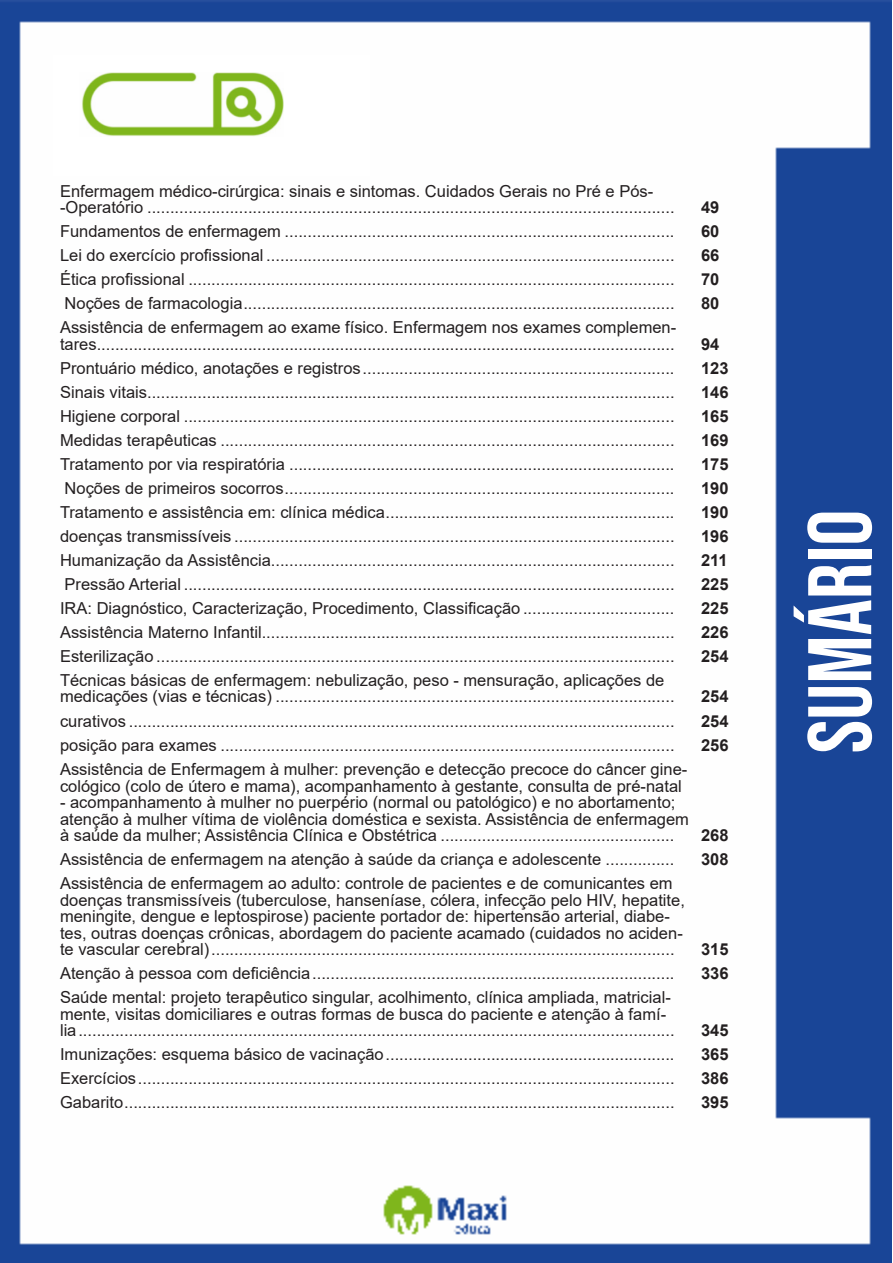
<style>
.page{position:relative;width:893px;height:1263px;background:#fff}
.page>*{position:absolute;margin:0;border:0;box-sizing:border-box;transform-origin:0 0}
.t1{font:90px "Bebas Neue";color:#fff}
.ALTERNATIVAS{font:16.5px/16.5px "Arial";color:#231f20}
.INDICE{font:700 16.5px "Arial";color:#231f20}
</style>
<div class="page">
<img style="left:0;top:0;width:892px;height:1263px">
<div style="left:53px;top:55px;width:317px;height:121px;background:#fff"></div>
<img style="left:82px;top:72px;width:201px;height:64px">
<p class="ALTERNATIVAS" style="left:60px;top:182px;width:616px">Enfermagem médico-cirúrgica: sinais e sintomas. Cuidados Gerais no Pré e Pós--Operatório ...................................................................................................................</p>
<p class="INDICE" style="left:701px;top:196px;width:20px">49</p>
<p class="ALTERNATIVAS" style="left:60px;top:223px;width:616px">Fundamentos de enfermagem .....................................................................................</p>
<p class="INDICE" style="left:701px;top:220px;width:20px">60</p>
<p class="ALTERNATIVAS" style="left:60px;top:247px;width:616px">Lei do exercício profissional .........................................................................................</p>
<p class="INDICE" style="left:701px;top:244px;width:20px">66</p>
<p class="ALTERNATIVAS" style="left:60px;top:271px;width:616px">Ética profissional ..........................................................................................................</p>
<p class="INDICE" style="left:701px;top:268px;width:20px">70</p>
<p class="ALTERNATIVAS" style="left:65px;top:295px;width:611px">Noções de farmacologia..............................................................................................</p>
<p class="INDICE" style="left:701px;top:292px;width:20px">80</p>
<p class="ALTERNATIVAS" style="left:60px;top:319px;width:618px">Assistência de enfermagem ao exame físico. Enfermagem nos exames complemen&shy;tares..............................................................................................................................</p>
<p class="INDICE" style="left:701px;top:332px;width:20px">94</p>
<p class="ALTERNATIVAS" style="left:60px;top:360px;width:616px">Prontuário médico, anotações e registros....................................................................</p>
<p class="INDICE" style="left:701px;top:356px;width:29px">123</p>
<p class="ALTERNATIVAS" style="left:60px;top:384px;width:616px">Sinais vitais...................................................................................................................</p>
<p class="INDICE" style="left:701px;top:380px;width:29px">146</p>
<p class="ALTERNATIVAS" style="left:60px;top:408px;width:616px">Higiene corporal ...........................................................................................................</p>
<p class="INDICE" style="left:701px;top:404px;width:29px">165</p>
<p class="ALTERNATIVAS" style="left:60px;top:432px;width:616px">Medidas terapêuticas ...................................................................................................</p>
<p class="INDICE" style="left:701px;top:428px;width:29px">169</p>
<p class="ALTERNATIVAS" style="left:60px;top:456px;width:616px">Tratamento por via respiratória ....................................................................................</p>
<p class="INDICE" style="left:701px;top:452px;width:29px">175</p>
<p class="ALTERNATIVAS" style="left:65px;top:480px;width:611px">Noções de primeiros socorros.....................................................................................</p>
<p class="INDICE" style="left:701px;top:476px;width:29px">190</p>
<p class="ALTERNATIVAS" style="left:60px;top:504px;width:616px">Tratamento e assistência em: clínica médica...............................................................</p>
<p class="INDICE" style="left:701px;top:500px;width:29px">190</p>
<p class="ALTERNATIVAS" style="left:60px;top:528px;width:616px">doenças transmissíveis ................................................................................................</p>
<p class="INDICE" style="left:701px;top:524px;width:29px">196</p>
<p class="ALTERNATIVAS" style="left:60px;top:552px;width:616px">Humanização da Assistência........................................................................................</p>
<p class="INDICE" style="left:701px;top:548px;width:28px">211</p>
<p class="ALTERNATIVAS" style="left:65px;top:576px;width:611px">Pressão Arterial ...........................................................................................................</p>
<p class="INDICE" style="left:701px;top:572px;width:29px">225</p>
<p class="ALTERNATIVAS" style="left:60px;top:600px;width:616px">IRA: Diagnóstico, Caracterização, Procedimento, Classificação .................................</p>
<p class="INDICE" style="left:701px;top:596px;width:29px">225</p>
<p class="ALTERNATIVAS" style="left:60px;top:624px;width:616px">Assistência Materno Infantil..........................................................................................</p>
<p class="INDICE" style="left:701px;top:620px;width:29px">226</p>
<p class="ALTERNATIVAS" style="left:60px;top:648px;width:616px">Esterilização .................................................................................................................</p>
<p class="INDICE" style="left:701px;top:644px;width:29px">254</p>
<p class="ALTERNATIVAS" style="left:60px;top:672px;width:616px">Técnicas básicas de enfermagem: nebulização, peso - mensuração, aplicações de medicações (vias e técnicas) .......................................................................................</p>
<p class="INDICE" style="left:701px;top:685px;width:29px">254</p>
<p class="ALTERNATIVAS" style="left:60px;top:713px;width:616px">curativos .......................................................................................................................</p>
<p class="INDICE" style="left:701px;top:710px;width:29px">254</p>
<p class="ALTERNATIVAS" style="left:60px;top:737px;width:616px">posição para exames ...................................................................................................</p>
<p class="INDICE" style="left:701px;top:734px;width:29px">256</p>
<p class="ALTERNATIVAS" style="left:60px;top:761px;width:629px">Assistência de Enfermagem à mulher: prevenção e detecção precoce do câncer gine&shy;cológico (colo de útero e mama), acompanhamento à gestante, consulta de pré-natal</p>
<p class="ALTERNATIVAS" style="left:60px;top:794px;width:630px">- acompanhamento à mulher no puerpério (normal ou patológico) e no abortamento; atenção à mulher vítima de violência doméstica e sexista. Assistência de enfermagem à saúde da mulher; Assistência Clínica e Obstétrica ...................................................</p>
<p class="INDICE" style="left:701px;top:824px;width:29px">268</p>
<p class="ALTERNATIVAS" style="left:60px;top:851px;width:616px">Assistência de enfermagem na atenção à saúde da criança e adolescente ...............</p>
<p class="INDICE" style="left:701px;top:848px;width:29px">308</p>
<p class="ALTERNATIVAS" style="left:60px;top:875px;width:626px">Assistência de enfermagem ao adulto: controle de pacientes e de comunicantes em doenças transmissíveis (tuberculose, hanseníase, cólera, infecção pelo HIV, hepatite, meningite, dengue e leptospirose) paciente portador de: hipertensão arterial, diabe&shy;tes, outras doenças crônicas, abordagem do paciente acamado (cuidados no aciden&shy;te vascular cerebral).....................................................................................................</p>
<p class="INDICE" style="left:701px;top:938px;width:29px">315</p>
<p class="ALTERNATIVAS" style="left:60px;top:965px;width:616px">Atenção à pessoa com deficiência...............................................................................</p>
<p class="INDICE" style="left:701px;top:962px;width:29px">336</p>
<p class="ALTERNATIVAS" style="left:60px;top:989px;width:616px">Saúde mental: projeto terapêutico singular, acolhimento, clínica ampliada, matricial&shy;mente, visitas domiciliares e outras formas de busca do paciente e atenção à famí&shy;lia..................................................................................................................................</p>
<p class="INDICE" style="left:701px;top:1019px;width:29px">345</p>
<p class="ALTERNATIVAS" style="left:60px;top:1046px;width:616px">Imunizações: esquema básico de vacinação...............................................................</p>
<p class="INDICE" style="left:701px;top:1043px;width:29px">365</p>
<p class="ALTERNATIVAS" style="left:60px;top:1070px;width:616px">Exercícios.....................................................................................................................</p>
<p class="INDICE" style="left:701px;top:1067px;width:29px">386</p>
<p class="ALTERNATIVAS" style="left:60px;top:1094px;width:616px">Gabarito........................................................................................................................</p>
<p class="INDICE" style="left:701px;top:1091px;width:29px">395</p>
<h1 class="t1" style="left:789px;top:753px;width:245px;rotate:-90deg">sumário</h1>
</div>
